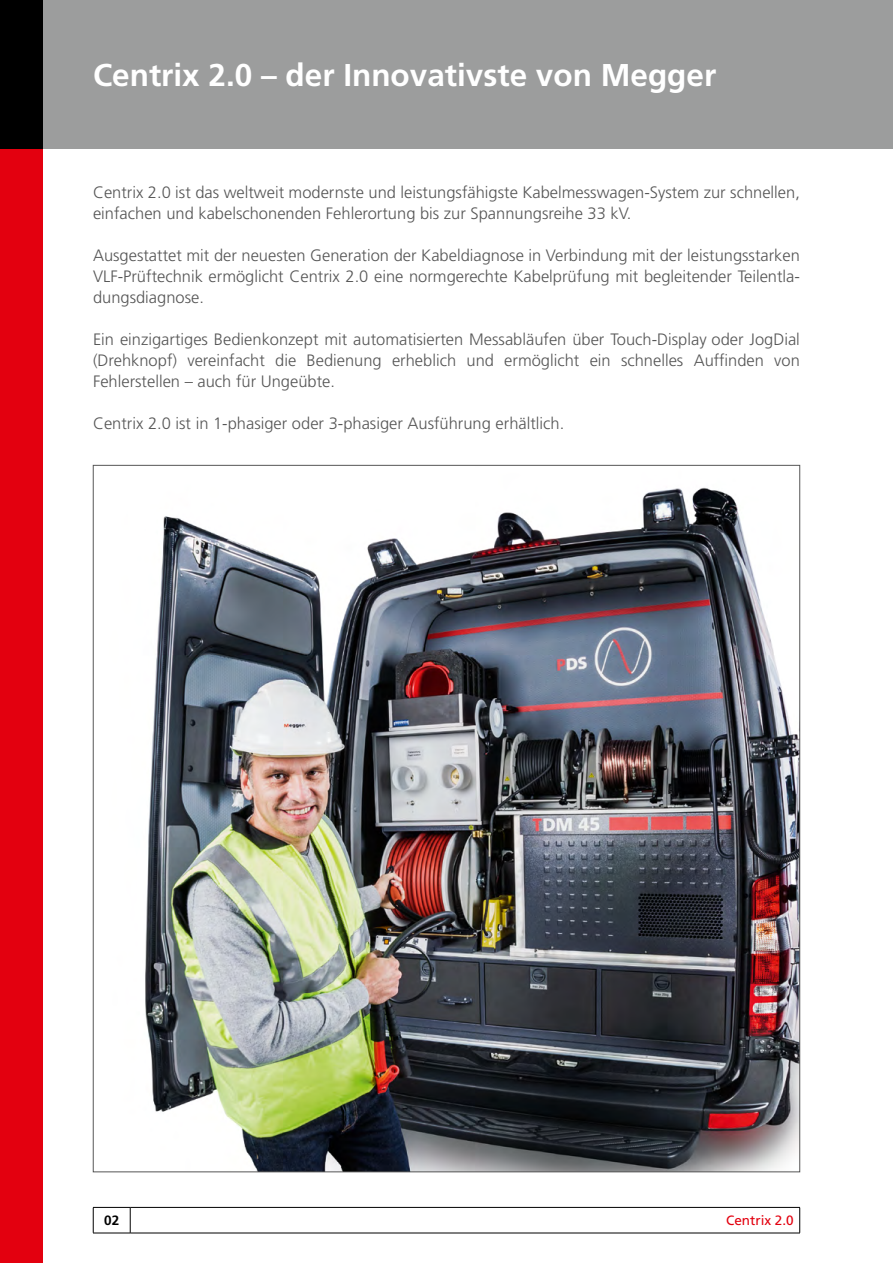
<style>
.page{position:relative;width:893px;height:1263px;background:#fff}
.page>*{position:absolute;margin:0;border:0;box-sizing:border-box;transform-origin:0 0}
.t1{font:700 31.5px "Frutiger LT Std";color:#fff}
.t2{font:300 16.5px/21px "Frutiger LT Std";color:#565656;text-align:justify}
.t3{font:13.5px "Frutiger LT Std";color:#e3000f}
.t4{font:700 13.5px "Frutiger LT Std";color:#000}
</style>
<div class="page">
<div style="left:43px;top:0;width:850px;height:149px;background:#9c9d9d"></div>
<img style="left:145px;top:487px;width:653px;height:683px">
<div style="left:0;top:149px;width:43px;height:1114px;background:#e3000f"></div>
<div style="left:0;top:0;width:43px;height:149px;background:#000"></div>
<hr style="left:130px;top:1207px;width:670px;height:1px;background:#000">
<svg style="left:799px;top:1207px;width:1px;height:26px"></svg>
<hr style="left:130px;top:1233px;width:670px;height:1px;background:#000">
<hr style="left:93px;top:1207px;width:37px;height:1px;background:#000">
<svg style="left:93px;top:1207px;width:1px;height:26px"></svg>
<svg style="left:130px;top:1207px;width:1px;height:26px"></svg>
<hr style="left:93px;top:1233px;width:37px;height:1px;background:#000">
<h1 class="t1" style="left:93px;top:57px;width:625px">Centrix 2.0 – der Innovativste von Megger</h1>
<p class="t2" style="left:93px;top:182px;width:708px">Centrix 2.0 ist das weltweit modernste und leistungsfähigste Kabelmesswagen-System zur schnellen, einfachen und kabelschonenden Fehlerortung bis zur Spannungsreihe 33 kV.</p>
<p class="t2" style="left:93px;top:245px;width:708px">Ausgestattet mit der neuesten Generation der Kabeldiagnose in Verbindung mit der leistungsstarken VLF-Prüftechnik ermöglicht Centrix 2.0 eine normgerechte Kabelprüfung mit begleitender Teilentla&shy;dungsdiagnose.</p>
<p class="t2" style="left:93px;top:329px;width:708px">Ein einzigartiges Bedienkonzept mit automatisierten Messabläufen über Touch-Display oder JogDial (Drehknopf) vereinfacht die Bedienung erheblich und ermöglicht ein schnelles Auffinden von Fehlerstellen – auch für Ungeübte.</p>
<p class="t2" style="left:93px;top:413px;width:473px">Centrix 2.0 ist in 1-phasiger oder 3-phasiger Ausführung erhältlich.</p>
<p class="t4" style="left:104px;top:1212px;width:17px">02</p>
<p class="t3" style="left:726px;top:1212px;width:69px">Centrix 2.0</p>
</div>
